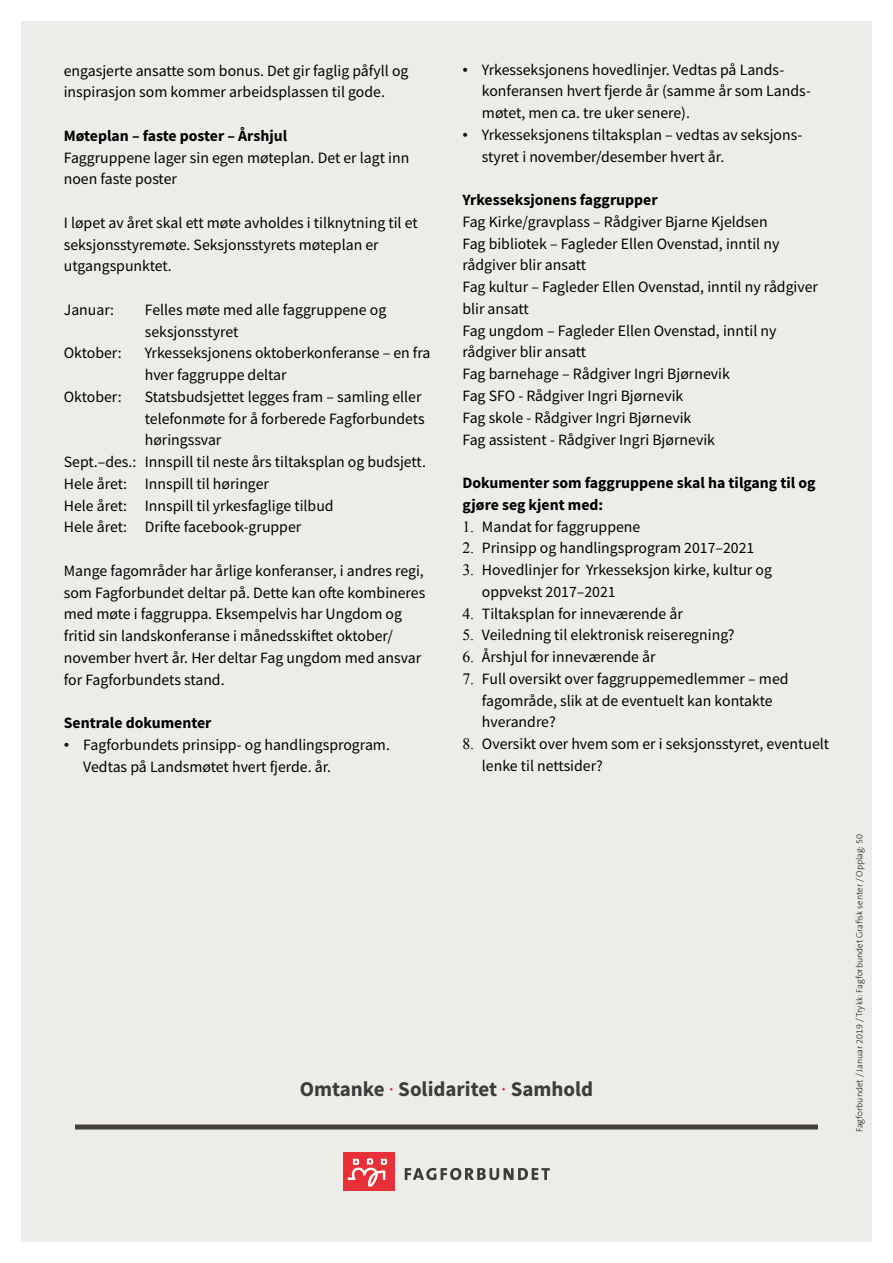
<style>
.page{position:relative;width:893px;height:1263px;background:#fff}
.page>*{position:absolute;margin:0;border:0;box-sizing:border-box;transform-origin:0 0}
.t1{font:700 21px "Source Sans Pro";color:#3c3c3b}
.List_Paragraph{font:15.75px/21.8px "Source Sans Pro";color:#000}
.t2{font:700 15.75px/21.8px "Source Sans Pro";color:#000}
.Teknisk_informasjon{font:200 9px "The Sans B2";color:#000}
.s1{font-family:"Times New Roman"}
.s2{font-weight:400;color:#e73037}
</style>
<div class="page">
<div style="left:21px;top:21px;width:851px;height:1221px;background:#eeece8"></div>
<div style="left:343px;top:1152px;width:52px;height:38px;background:#e73037"></div>
<svg style="left:405px;top:1168px;width:145px;height:12px"></svg>
<svg style="left:348px;top:1167px;width:38px;height:19px"></svg>
<svg style="left:75px;top:1124px;width:743px;height:42px"></svg>
<p class="List_Paragraph" style="left:64px;top:59px;width:346px">engasjerte ansatte som bonus. Det gir faglig påfyll og inspirasjon som kommer arbeidsplassen til gode.</p>
<p class="t2" style="left:64px;top:125px;width:225px">Møteplan – faste poster – Årshjul</p>
<p class="List_Paragraph" style="left:64px;top:146px;width:347px">Faggruppene lager sin egen møteplan. Det er lagt inn noen faste poster</p>
<p class="List_Paragraph" style="left:64px;top:212px;width:355px">I løpet av året skal ett møte avholdes i tilknytning til et seksjonsstyremøte. Seksjonsstyrets møteplan er utgangspunktet.</p>
<p class="List_Paragraph" style="left:64px;top:299px;width:52px">Januar:</p>
<p class="List_Paragraph" style="left:145px;top:299px;width:243px">Felles møte med alle faggruppene og seksjonsstyret</p>
<p class="List_Paragraph" style="left:64px;top:342px;width:59px">Oktober:</p>
<p class="List_Paragraph" style="left:145px;top:342px;width:287px">Yrkesseksjonens oktoberkonferanse – en fra hver faggruppe deltar</p>
<p class="List_Paragraph" style="left:64px;top:386px;width:59px">Oktober:</p>
<p class="List_Paragraph" style="left:145px;top:386px;width:281px">Statsbudsjettet legges fram – samling eller telefonmøte for å forberede Fagforbundets høringssvar</p>
<p class="List_Paragraph" style="left:64px;top:451px;width:364px">Sept.–des.: Innspill til neste års tiltaksplan og budsjett.</p>
<p class="List_Paragraph" style="left:64px;top:473px;width:207px">Hele året: Innspill til høringer</p>
<p class="List_Paragraph" style="left:64px;top:494px;width:271px">Hele året: Innspill til yrkesfaglige tilbud</p>
<p class="List_Paragraph" style="left:64px;top:516px;width:239px">Hele året: Drifte facebook-grupper</p>
<p class="List_Paragraph" style="left:64px;top:560px;width:363px">Mange fagområder har årlige konferanser, i andres regi, som Fagforbundet deltar på. Dette kan ofte kombineres med møte i faggruppa. Eksempelvis har Ungdom og fritid sin landskonferanse i månedsskiftet oktober/ november hvert år. Her deltar Fag ungdom med ansvar for Fagforbundets stand.</p>
<p class="t2" style="left:64px;top:712px;width:149px">Sentrale dokumenter</p>
<p class="List_Paragraph" style="left:83px;top:734px;width:308px;text-indent:-20px"><span class="s1">•</span> Fagforbundets prinsipp- og handlingsprogram.<br>Vedtas på Landsmøtet hvert fjerde. år.</p>
<p class="List_Paragraph" style="left:482px;top:59px;width:330px;text-indent:-20px"><span class="s1">•</span> Yrkesseksjonens hovedlinjer. Vedtas på Lands&shy;konferansen hvert fjerde år (samme år som Lands&shy;møtet, men ca. tre uker senere).</p>
<p class="List_Paragraph" style="left:482px;top:124px;width:321px;text-indent:-20px"><span class="s1">•</span> Yrkesseksjonens tiltaksplan – vedtas av seksjons&shy;styret i november/desember hvert år.</p>
<p class="t2" style="left:462px;top:189px;width:197px">Yrkesseksjonens faggrupper</p>
<p class="List_Paragraph" style="left:462px;top:211px;width:307px">Fag Kirke/gravplass – Rådgiver Bjarne Kjeldsen</p>
<p class="List_Paragraph" style="left:462px;top:233px;width:318px">Fag bibliotek – Fagleder Ellen Ovenstad, inntil ny rådgiver blir ansatt</p>
<p class="List_Paragraph" style="left:462px;top:276px;width:357px">Fag kultur – Fagleder Ellen Ovenstad, inntil ny rådgiver blir ansatt</p>
<p class="List_Paragraph" style="left:462px;top:320px;width:316px">Fag ungdom – Fagleder Ellen Ovenstad, inntil ny rådgiver blir ansatt</p>
<p class="List_Paragraph" style="left:462px;top:363px;width:269px">Fag barnehage – Rådgiver Ingri Bjørnevik</p>
<p class="List_Paragraph" style="left:462px;top:385px;width:222px">Fag SFO - Rådgiver Ingri Bjørnevik</p>
<p class="List_Paragraph" style="left:462px;top:407px;width:230px">Fag skole - Rådgiver Ingri Bjørnevik</p>
<p class="List_Paragraph" style="left:462px;top:428px;width:254px">Fag assistent - Rådgiver Ingri Bjørnevik</p>
<p class="t2" style="left:462px;top:472px;width:355px">Dokumenter som faggruppene skal ha tilgang til og gjøre seg kjent med:</p>
<p class="List_Paragraph" style="left:462px;top:515px;width:179px"><span class="s1">1.</span> Mandat for faggruppene</p>
<p class="List_Paragraph" style="left:462px;top:537px;width:293px"><span class="s1">2.</span> Prinsipp og handlingsprogram 2017–2021</p>
<p class="List_Paragraph" style="left:482px;top:559px;width:292px;text-indent:-20px"><span class="s1">3.</span> Hovedlinjer for Yrkesseksjon kirke, kultur og oppvekst 2017–2021</p>
<p class="List_Paragraph" style="left:462px;top:602px;width:222px"><span class="s1">4.</span> Tiltaksplan for inneværende år</p>
<p class="List_Paragraph" style="left:462px;top:624px;width:273px"><span class="s1">5.</span> Veiledning til elektronisk reiseregning?</p>
<p class="List_Paragraph" style="left:462px;top:646px;width:195px"><span class="s1">6.</span> Årshjul for inneværende år</p>
<p class="List_Paragraph" style="left:482px;top:668px;width:308px;text-indent:-20px"><span class="s1">7.</span> Full oversikt over faggruppemedlemmer – med fagområde, slik at de eventuelt kan kontakte hverandre?</p>
<p class="List_Paragraph" style="left:482px;top:733px;width:349px;text-indent:-20px"><span class="s1">8.</span> Oversikt over hvem som er i seksjonsstyret, eventuelt lenke til nettsider?</p>
<p class="t1" style="left:300px;top:1075px;width:295px">Omtanke <span class="s2">·</span> Solidaritet <span class="s2">·</span> Samhold</p>
<p class="Teknisk_informasjon" style="left:855px;top:1132px;width:299px;rotate:-90deg">Fagforbundet / Januar 2019 / Trykk: Fagforbundet Grafisk senter / Opplag: 50</p>
<p class="Teknisk_informasjon" style="left:855px;top:1072px;width:228px;rotate:-90deg">04.2020 / Trykk: Fagforbundet Grafisk senter / Opplag: 250</p>
</div>
